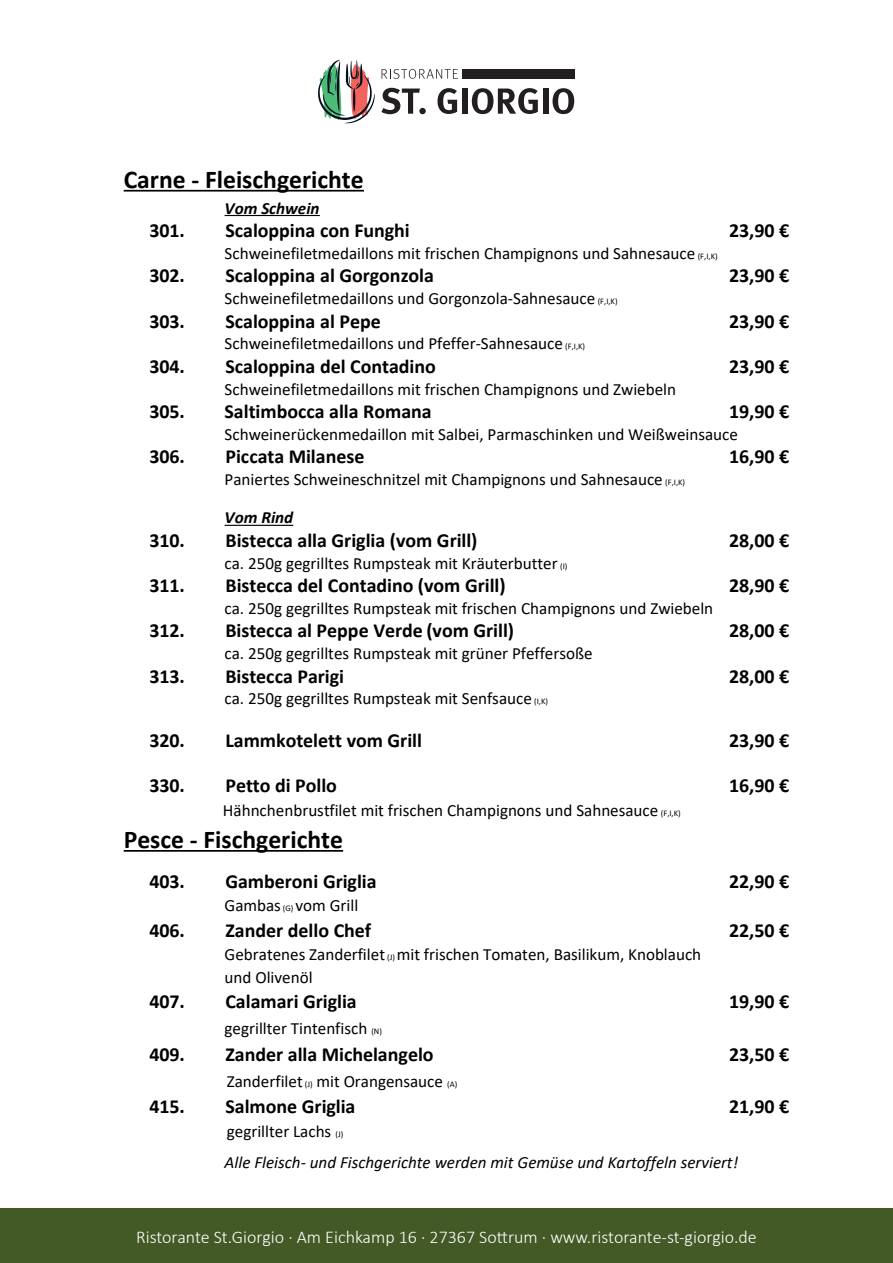
<style>
.page{position:relative;width:893px;height:1263px;background:#fff}
.page>*{position:absolute;margin:0;border:0;box-sizing:border-box;transform-origin:0 0}
.t1{font:700 25.65px "Calibri";color:#000001}
.t2{font:700 19.95px "Calibri";color:#000001}
.t3{font:300 18px "Calibri";color:#fff}
.t4{font:17.1px/22.5px "Calibri";color:#000001}
.t5{font:italic 17.1px/31.3px "Calibri";color:#000001}
.t6{font:italic 700 17.1px "Calibri";color:#000001}
.s1{font-size:8.55px}
.s2{font-style:normal}
.s3{font-style:normal;font-size:8.55px}
</style>
<div class="page">
<hr style="left:124px;top:190px;width:240px;height:2px;background:#000001">
<hr style="left:225px;top:215px;width:95px;height:1px;background:#000001">
<hr style="left:225px;top:525px;width:68px;height:1px;background:#000001">
<hr style="left:124px;top:850px;width:219px;height:2px;background:#000001">
<svg style="left:318px;top:60px;width:57px;height:63px"></svg>
<svg style="left:381px;top:88px;width:39px;height:26px"></svg>
<div style="left:419px;top:108px;width:7px;height:6px;background:#231f20;border-radius:50%"></div>
<svg style="left:437px;top:88px;width:20px;height:26px"></svg>
<div style="left:462px;top:89px;width:5px;height:25px;background:#231f20"></div>
<svg style="left:472px;top:88px;width:66px;height:26px"></svg>
<div style="left:543px;top:89px;width:5px;height:25px;background:#231f20"></div>
<svg style="left:552px;top:88px;width:22px;height:26px"></svg>
<svg style="left:382px;top:69px;width:76px;height:10px"></svg>
<div style="left:462px;top:69px;width:112px;height:10px;background:#231f20"></div>
<div style="left:0;top:1209px;width:893px;height:54px;background:#435926"></div>
<h1 class="t1" style="left:124px;top:170px;width:241px">Carne - Fleischgerichte</h1>
<p class="t6" style="left:225px;top:202px;width:96px">Vom Schwein</p>
<p class="t2" style="left:149px;top:223px;width:37px">301.</p>
<p class="t2" style="left:225px;top:223px;width:186px">Scaloppina con Funghi</p>
<p class="t2" style="left:729px;top:223px;width:62px">23,90 €</p>
<p class="t4" style="left:225px;top:243px;width:495px">Schweinefiletmedaillons mit frischen Champignons und Sahnesauce <span class="s1">(F,I,K)</span></p>
<p class="t2" style="left:149px;top:269px;width:37px">302.</p>
<p class="t2" style="left:225px;top:269px;width:210px">Scaloppina al Gorgonzola</p>
<p class="t2" style="left:729px;top:269px;width:62px">23,90 €</p>
<p class="t4" style="left:225px;top:288px;width:395px">Schweinefiletmedaillons und Gorgonzola-Sahnesauce <span class="s1">(F,I,K)</span></p>
<p class="t2" style="left:149px;top:314px;width:37px">303.</p>
<p class="t2" style="left:225px;top:314px;width:157px">Scaloppina al Pepe</p>
<p class="t2" style="left:729px;top:314px;width:62px">23,90 €</p>
<p class="t4" style="left:225px;top:334px;width:362px">Schweinefiletmedaillons und Pfeffer-Sahnesauce <span class="s1">(F,I,K)</span></p>
<p class="t2" style="left:149px;top:359px;width:37px">304.</p>
<p class="t2" style="left:225px;top:359px;width:212px">Scaloppina del Contadino</p>
<p class="t2" style="left:729px;top:359px;width:62px">23,90 €</p>
<p class="t4" style="left:225px;top:379px;width:453px">Schweinefiletmedaillons mit frischen Champignons und Zwiebeln</p>
<p class="t2" style="left:149px;top:404px;width:37px">305.</p>
<p class="t2" style="left:225px;top:404px;width:209px">Saltimbocca alla Romana</p>
<p class="t2" style="left:729px;top:404px;width:62px">19,90 €</p>
<p class="t4" style="left:225px;top:424px;width:515px">Schweinerückenmedaillon mit Salbei, Parmaschinken und Weißweinsauce</p>
<p class="t2" style="left:149px;top:450px;width:37px">306.</p>
<p class="t2" style="left:225px;top:450px;width:141px">Piccata Milanese</p>
<p class="t2" style="left:729px;top:450px;width:62px">16,90 €</p>
<p class="t4" style="left:225px;top:469px;width:462px">Paniertes Schweineschnitzel mit Champignons und Sahnesauce <span class="s1">(F,I,K)</span></p>
<p class="t6" style="left:225px;top:512px;width:70px">Vom Rind</p>
<p class="t2" style="left:149px;top:533px;width:37px">310.</p>
<p class="t2" style="left:226px;top:533px;width:253px">Bistecca alla Griglia (vom Grill)</p>
<p class="t2" style="left:729px;top:533px;width:62px">28,00 €</p>
<p class="t4" style="left:225px;top:553px;width:344px">ca. 250g gegrilltes Rumpsteak mit Kräuterbutter <span class="s1">(I)</span></p>
<p class="t2" style="left:149px;top:578px;width:37px">311.</p>
<p class="t2" style="left:226px;top:578px;width:282px">Bistecca del Contadino (vom Grill)</p>
<p class="t2" style="left:729px;top:578px;width:62px">28,90 €</p>
<p class="t4" style="left:225px;top:598px;width:490px">ca. 250g gegrilltes Rumpsteak mit frischen Champignons und Zwiebeln</p>
<p class="t2" style="left:149px;top:624px;width:37px">312.</p>
<p class="t2" style="left:225px;top:624px;width:290px">Bistecca al Peppe Verde (vom Grill)</p>
<p class="t2" style="left:729px;top:624px;width:62px">28,00 €</p>
<p class="t4" style="left:225px;top:643px;width:370px">ca. 250g gegrilltes Rumpsteak mit grüner Pfeffersoße</p>
<p class="t2" style="left:149px;top:669px;width:37px">313.</p>
<p class="t2" style="left:225px;top:669px;width:120px">Bistecca Parigi</p>
<p class="t2" style="left:729px;top:669px;width:62px">28,00 €</p>
<p class="t4" style="left:225px;top:689px;width:325px">ca. 250g gegrilltes Rumpsteak mit Senfsauce <span class="s1">(I,K)</span></p>
<p class="t2" style="left:149px;top:733px;width:37px">320.</p>
<p class="t2" style="left:225px;top:733px;width:198px">Lammkotelett vom Grill</p>
<p class="t2" style="left:729px;top:733px;width:62px">23,90 €</p>
<p class="t2" style="left:149px;top:778px;width:37px">330.</p>
<p class="t2" style="left:225px;top:778px;width:113px">Petto di Pollo</p>
<p class="t2" style="left:729px;top:778px;width:62px">16,90 €</p>
<p class="t4" style="left:223px;top:801px;width:459px">Hähnchenbrustfilet mit frischen Champignons und Sahnesauce <span class="s1">(F,I,K)</span></p>
<h1 class="t1" style="left:124px;top:830px;width:221px">Pesce - Fischgerichte</h1>
<p class="t2" style="left:149px;top:874px;width:37px">403.</p>
<p class="t2" style="left:225px;top:874px;width:153px">Gamberoni Griglia</p>
<p class="t2" style="left:729px;top:874px;width:62px">22,90 €</p>
<p class="t4" style="left:225px;top:896px;width:135px">Gambas <span class="s1">(G)</span> vom Grill</p>
<p class="t2" style="left:149px;top:923px;width:37px">406.</p>
<p class="t2" style="left:225px;top:923px;width:147px">Zander dello Chef</p>
<p class="t2" style="left:729px;top:923px;width:62px">22,50 €</p>
<p class="t4" style="left:225px;top:944px;width:478px">Gebratenes Zanderfilet <span class="s1">(J)</span> mit frischen Tomaten, Basilikum, Knoblauch und Olivenöl</p>
<p class="t2" style="left:149px;top:994px;width:37px">407.</p>
<p class="t2" style="left:225px;top:994px;width:133px">Calamari Griglia</p>
<p class="t2" style="left:729px;top:994px;width:62px">19,90 €</p>
<p class="t4" style="left:225px;top:1018px;width:159px">gegrillter Tintenfisch <span class="s1">(N)</span></p>
<p class="t2" style="left:149px;top:1047px;width:37px">409.</p>
<p class="t2" style="left:225px;top:1047px;width:210px">Zander alla Michelangelo</p>
<p class="t2" style="left:729px;top:1047px;width:62px">23,50 €</p>
<p class="t4" style="left:227px;top:1071px;width:232px">Zanderfilet <span class="s1">(J)</span> mit Orangensauce <span class="s1">(A)</span></p>
<p class="t2" style="left:149px;top:1099px;width:37px">415.</p>
<p class="t2" style="left:225px;top:1099px;width:132px">Salmone Griglia</p>
<p class="t2" style="left:729px;top:1099px;width:62px">21,90 €</p>
<p class="t5" style="left:225px;top:1117px;width:515px"><span class="s2">gegrillter Lachs</span> <span class="s3">(J)<br></span>Alle Fleisch- und Fischgerichte werden mit Gemüse und Kartoffeln serviert!</p>
<p class="t3" style="left:136px;top:1226px;width:622px">Ristorante St.Giorgio · Am Eichkamp 16 · 27367 Sottrum · www.ristorante-st-giorgio.de</p>
</div>
